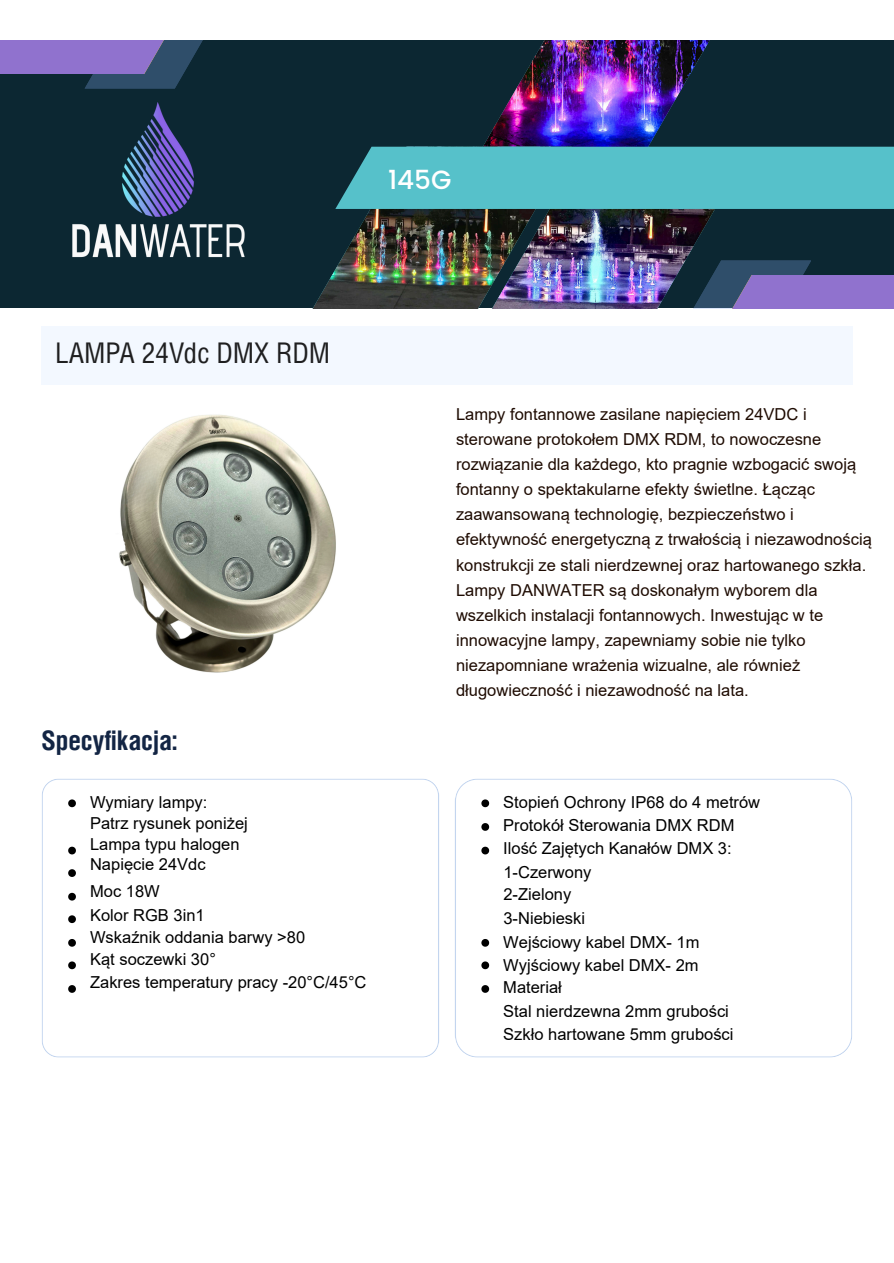
<style>
.page{position:relative;width:894px;height:1263px;background:#fff}
.page>*{position:absolute;margin:0;border:0;box-sizing:border-box;transform-origin:0 0}
.t1{font:28.5px "Helios Cond";color:#1f1f20}
.t2{font:700 27px "Helios Cond";color:#132544}
.t3{font:500 26.25px "Poppins";color:#fff}
.t4{font:16.5px/25.2px "Arial";color:#1e0b02}
.t5{font:16.5px/22.6px "Arial";color:#000}
</style>
<div class="page">
<div style="left:0;top:40px;width:893px;height:268px;background:#0c2732"></div>
<img style="left:72px;top:88px;width:173px;height:170px">
<svg style="left:85px;top:74px;width:98px;height:14px"></svg>
<svg style="left:0;top:40px;width:203px;height:34px;background:#7767b3"></svg>
<img style="left:313px;top:40px;width:580px;height:268px">
<svg style="left:662px;top:261px;width:149px;height:14px;fill:#2f4e6a"></svg>
<img style="left:630px;top:275px;width:263px;height:33px">
<div style="left:42px;top:326px;width:810px;height:59px;background:#f3f8ff"></div>
<img style="left:119px;top:414px;width:217px;height:259px">
<svg style="left:42px;top:779px;width:397px;height:279px"></svg>
<svg style="left:455px;top:779px;width:397px;height:279px"></svg>
<p class="t3" style="left:388px;top:162px;width:65px">145G</p>
<p class="t1" style="left:55px;top:336px;width:276px">LAMPA 24Vdc DMX RDM</p>
<p class="t2" style="left:42px;top:722px;width:137px">Specyfikacja:</p>
<p class="t5" style="left:90px;top:791px;width:159px;line-height:20.7px">Wymiary lampy:<br>Patrz rysunek poniżej<br>Lampa typu halogen<br>Napięcie 24Vdc</p>
<p class="t5" style="left:90px;top:880px;width:278px">Moc 18W<br>Kolor RGB 3in1<br>Wskaźnik oddania barwy &gt;80<br>Kąt soczewki 30°<br>Zakres temperatury pracy -20°C/45°C</p>
<p class="t4" style="left:456px;top:401px;width:417px">Lampy fontannowe zasilane napięciem 24VDC i sterowane protokołem DMX RDM, to nowoczesne rozwiązanie dla każdego, kto pragnie wzbogacić swoją fontanny o spektakularne efekty świetlne. Łącząc zaawansowaną technologię, bezpieczeństwo i efektywność energetyczną z trwałością i niezawodnością konstrukcji ze stali nierdzewnej oraz hartowanego szkła.<br>Lampy DANWATER są doskonałym wyborem dla wszelkich instalacji fontannowych. Inwestując w te innowacyjne lampy, zapewniamy sobie nie tylko niezapomniane wrażenia wizualne, ale również długowieczność i niezawodność na lata.</p>
<p class="t5" style="left:503px;top:790px;width:258px;line-height:23.1px">Stopień Ochrony IP68 do 4 metrów<br>Protokół Sterowania DMX RDM<br>Ilość Zajętych Kanałów DMX 3:</p>
<p class="t5" style="left:503px;top:860px;width:198px;line-height:23.4px">1-Czerwony<br>2-Zielony<br>3-Niebieski<br>Wejściowy kabel DMX- 1m<br>Wyjściowy kabel DMX- 2m</p>
<p class="t5" style="left:503px;top:976px;width:232px;line-height:23.1px">Materiał<br>Stal nierdzewna 2mm grubości<br>Szkło hartowane 5mm grubości</p>
</div>
